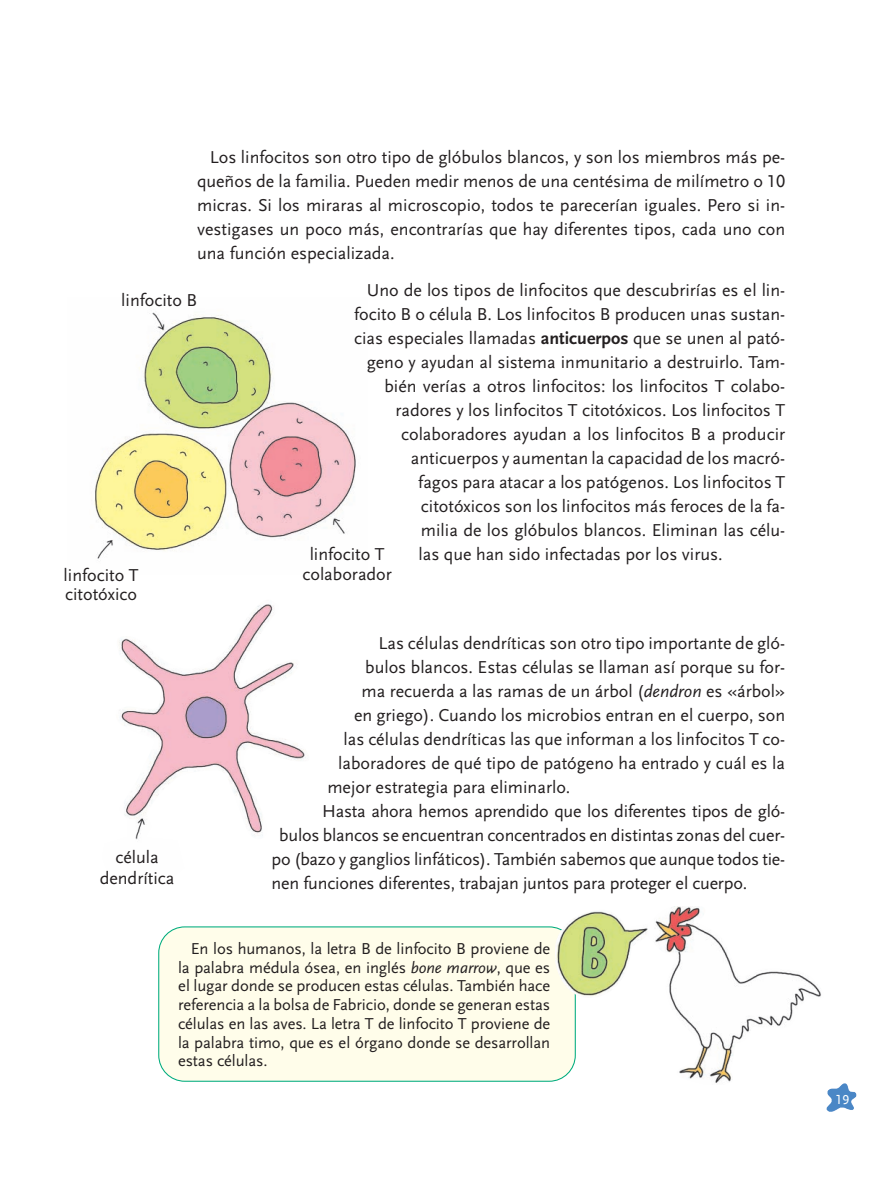
<style>
.page{position:relative;width:893px;height:1191px;background:#fff}
.page>*{position:absolute;margin:0;border:0;box-sizing:border-box;transform-origin:0 0}
.t1{font:18px/24px "Scala Sans Pro";color:#231f20;text-align:center}
.t2{font:16.5px/18.8px "Scala Sans Pro";letter-spacing:-.005em;color:#231f20;text-align:justify}
.t3{font:13.8px "Scala Sans Caps Unknown";color:#fff}
.s1{font-family:"Scala Sans Caps Unknown"}
.s2{font-weight:700}
.s3{font-style:italic}
</style>
<div class="page">
<div style="left:158px;top:926px;width:397px;height:155px;background:#fffdea"></div>
<img style="left:827px;top:1083px;width:29px;height:28px">
<img style="left:94px;top:312px;width:262px;height:247px">
<img style="left:119px;top:604px;width:187px;height:236px">
<img style="left:555px;top:906px;width:266px;height:177px">
<p class="t1" style="left:197px;top:147px;width:590px;text-align:justify;text-indent:13px">Los linfocitos son otro tipo de glóbulos blancos, y son los miembros más pe&shy;queños de la familia. Pueden medir menos de una centésima de milímetro o <span class="s1">10 </span>micras. Si los miraras al microscopio, todos te parecerían iguales. Pero si in&shy;vestigases un poco más, encontrarías que hay diferentes tipos, cada uno con una función especializada.</p>
<p class="t1" style="left:121px;top:290px;width:77px">linfocito B</p>
<p class="t1" style="left:64px;top:567px;width:77px;line-height:19.5px;text-align:left">linfocito T citotóxico</p>
<p class="t1" style="left:100px;top:848px;width:76px;line-height:21px">célula dendrítica</p>
<p class="t1" style="left:367px;top:280px;width:420px">Uno de los tipos de linfocitos que descubrirías es el lin-</p>
<p class="t1" style="left:354px;top:304px;width:433px">focito B o célula B. Los linfocitos B producen unas sustan-</p>
<p class="t1" style="left:354px;top:328px;width:433px">cias especiales llamadas <span class="s2">anticuerpos</span> que se unen al pató-</p>
<p class="t1" style="left:367px;top:352px;width:420px">geno y ayudan al sistema inmunitario a destruirlo. Tam-</p>
<p class="t1" style="left:384px;top:376px;width:402px">bién verías a otros linfocitos: los linfocitos T colabo-</p>
<p class="t1" style="left:395px;top:400px;width:391px">radores y los linfocitos T citotóxicos. Los linfocitos T</p>
<p class="t1" style="left:401px;top:424px;width:386px">colaboradores ayudan a los linfocitos B a producir</p>
<p class="t1" style="left:411px;top:448px;width:376px">anticuerpos y aumentan la capacidad de los macró-</p>
<p class="t1" style="left:418px;top:472px;width:368px">fagos para atacar a los patógenos. Los linfocitos T</p>
<p class="t1" style="left:421px;top:496px;width:366px">citotóxicos son los linfocitos más feroces de la fa-</p>
<p class="t1" style="left:421px;top:520px;width:366px">milia de los glóbulos blancos. Eliminan las célu-</p>
<p class="t1" style="left:419px;top:544px;width:306px">las que han sido infectadas por los virus.</p>
<p class="t1" style="left:302px;top:546px;width:91px;line-height:19.5px">linfocito T colaborador</p>
<p class="t1" style="left:379px;top:633px;width:408px">Las células dendríticas son otro tipo importante de gló-</p>
<p class="t1" style="left:365px;top:657px;width:421px">bulos blancos. Estas células se llaman así porque su for-</p>
<p class="t1" style="left:361px;top:681px;width:425px">ma recuerda a las ramas de un árbol (<span class="s3">dendron</span> es «árbol»</p>
<p class="t1" style="left:354px;top:705px;width:433px">en griego). Cuando los microbios entran en el cuerpo, son</p>
<p class="t1" style="left:344px;top:729px;width:443px">las células dendríticas las que informan a los linfocitos T co-</p>
<p class="t1" style="left:338px;top:753px;width:448px">laboradores de qué tipo de patógeno ha entrado y cuál es la</p>
<p class="t1" style="left:327px;top:777px;width:245px">mejor estrategia para eliminarlo.</p>
<p class="t1" style="left:322px;top:801px;width:465px">Hasta ahora hemos aprendido que los diferentes tipos de gló-</p>
<p class="t1" style="left:279px;top:825px;width:507px">bulos blancos se encuentran concentrados en distintas zonas del cuer-</p>
<p class="t1" style="left:272px;top:849px;width:515px">po (bazo y ganglios linfáticos). También sabemos que aunque todos tie-</p>
<p class="t1" style="left:272px;top:873px;width:477px">nen funciones diferentes, trabajan juntos para proteger el cuerpo.</p>
<p class="t2" style="left:178px;top:941px;width:374px;text-indent:13px">En los humanos, la letra B de linfocito B proviene de la palabra médula ósea, en inglés <span class="s3">bone marrow</span>, que es el lugar donde se producen estas células. También hace referencia a la bolsa de Fabricio, donde se generan estas células en las aves. La letra T de linfocito T proviene de la palabra timo, que es el órgano donde se desarrollan estas células.</p>
<p class="t3" style="left:835px;top:1095px;width:15px">19</p>
</div>
